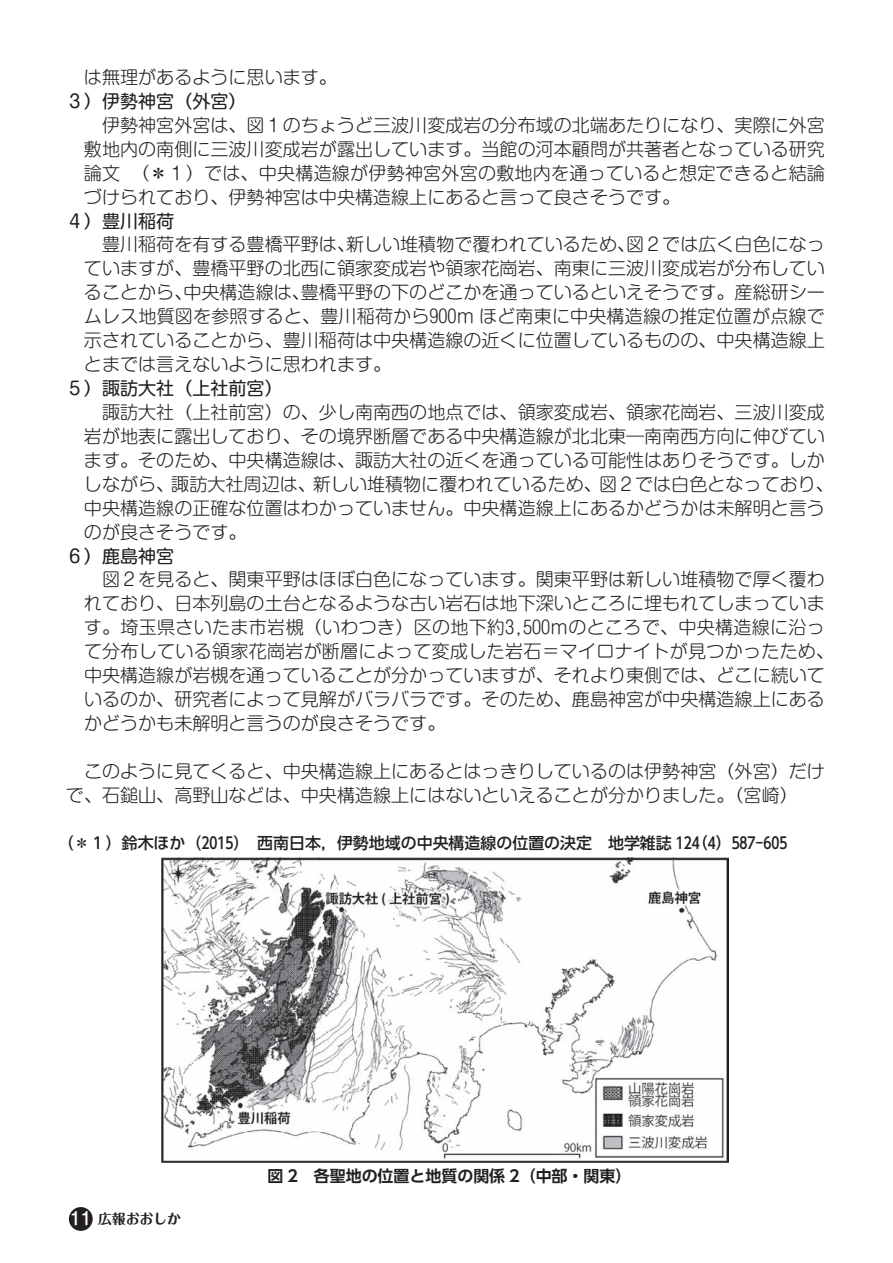
<style>
.page{position:relative;width:893px;height:1263px;background:#fff}
.page>*{position:absolute;margin:0;border:0;box-sizing:border-box;transform-origin:0 0}
.t1{font:300 18px/24px "Shin M Go Pro";color:#231f20}
.t2{font:18px "Shin M Go Pro";color:#231f20}
.t3{font:500 15.9px "UD Shin Go Pro";color:#231f20}
.t4{font:700 15.9px "UD Shin Go Pro De";color:#231f20}
.t5{font:700 13.8px "Maru Fo Pro";color:#231f20}
.s1{font-family:"Shin M Go Pro";font-weight:500;font-size:16.95px;color:#fff}
</style>
<div class="page">
<div style="left:69px;top:1207px;width:24px;height:24px;background:#231f20;border-radius:50%"></div>
<img style="left:162px;top:858px;width:567px;height:304px">
<p class="t1" style="left:84px;top:63px;width:254px">は無理があるように思います。</p>
<p class="t2" style="left:66px;top:87px;width:182px">3）伊勢神宮（外宮）</p>
<p class="t1" style="left:84px;top:111px;width:743px;text-align:justify">　伊勢神宮外宮は、図１のちょうど三波川変成岩の分布域の北端あたりになり、実際に外宮敷地内の南側に三波川変成岩が露出しています。当館の河本顧問が共著者となっている研究論文　（*１）では、中央構造線が伊勢神宮外宮の敷地内を通っていると想定できると結論づけられており、伊勢神宮は中央構造線上にあると言って良さそうです。</p>
<p class="t2" style="left:66px;top:206px;width:110px">4）豊川稲荷</p>
<p class="t1" style="left:84px;top:231px;width:742px;text-align:justify">　豊川稲荷を有する豊橋平野は、新しい堆積物で覆われているため、図2では広く白色になっていますが、豊橋平野の北西に領家変成岩や領家花崗岩、南東に三波川変成岩が分布していることから、中央構造線は、豊橋平野の下のどこかを通っているといえそうです。産総研シームレス地質図を参照すると、豊川稲荷から９00m ほど南東に中央構造線の推定位置が点線で示されていることから、豊川稲荷は中央構造線の近くに位置しているものの、中央構造線上とまでは言えないように思われます。</p>
<p class="t2" style="left:66px;top:374px;width:218px">5）諏訪大社（上社前宮）</p>
<p class="t1" style="left:84px;top:398px;width:751px">　諏訪大社（上社前宮）の、少し南南西の地点では、領家変成岩、領家花崗岩、三波川変成岩が地表に露出しており、その境界断層である中央構造線が北北東―南南西方向に伸びています。そのため、中央構造線は、諏訪大社の近くを通っている可能性はありそうです。しかしながら、諏訪大社周辺は、新しい堆積物に覆われているため、図2では白色となっており、中央構造線の正確な位置はわかっていません。中央構造線上にあるかどうかは未解明と言うのが良さそうです。</p>
<p class="t2" style="left:66px;top:541px;width:110px">6）鹿島神宮</p>
<p class="t1" style="left:84px;top:565px;width:752px">　図2を見ると、関東平野はほぼ白色になっています。関東平野は新しい堆積物で厚く覆われており、日本列島の土台となるような古い岩石は地下深いところに埋もれてしまっています。埼玉県さいたま市岩槻（いわつき）区の地下約３,500mのところで、中央構造線に沿って分布している領家花崗岩が断層によって変成した岩石＝マイロナイトが見つかったため、中央構造線が岩槻を通っていることが分かっていますが、それより東側では、どこに続いているのか、研究者によって見解がバラバラです。そのため、鹿島神宮が中央構造線上にあるかどうかも未解明と言うのが良さそうです。</p>
<p class="t1" style="left:66px;top:757px;width:760px">　このように見てくると、中央構造線上にあるとはっきりしているのは伊勢神宮（外宮）だけで、石鎚山、高野山などは、中央構造線上にはないといえることが分かりました。（宮崎）</p>
<p class="t3" style="left:58px;top:830px;width:731px">(*1)鈴木ほか(２０１5)　西南日本，伊勢地域の中央構造線の位置の決定　地学雑誌１２4(4) 587-6０5</p>
<p class="t5" style="left:70px;top:1208px;width:113px"><span class="s1">11</span> 広報おおしか</p>
<p class="t4" style="left:267px;top:1163px;width:365px">図 2　各聖地の位置と地質の関係 2（中部・関東）</p>
</div>
